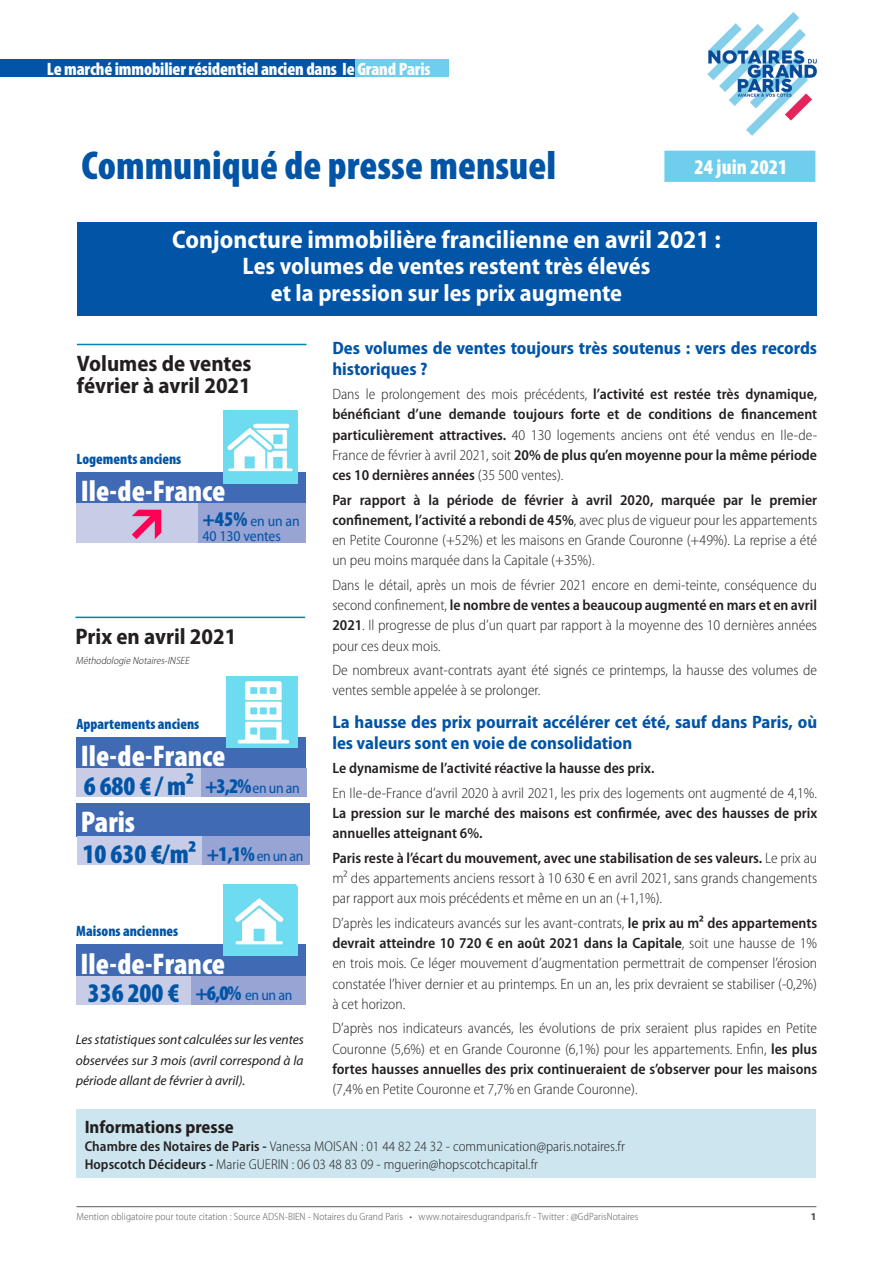
<style>
.page{position:relative;width:893px;height:1263px;background:#fff}
.page>*{position:absolute;margin:0;border:0;box-sizing:border-box;transform-origin:0 0}
.t1{font:900 condensed 40.5px "Myriad Pro";color:#0154a6}
.NOT_CI_Tableau_SCHEM{font:900 condensed 30px "Myriad Pro";color:#fff}
.NOT_CI_Tableau_SCHEM-2{font:900 condensed 27px "Myriad Pro";letter-spacing:-.005em;color:#0154a6}
.NOT_CI_Titre2_intro{font:700 semi-condensed 25.5px "Myriad Pro";color:#fff}
.NOT_CI_Titre2_intro-2{font:700 semi-condensed 24px "Myriad Pro";color:#fff}
.NOT_CI_Titre2{font:700 semi-condensed 22.5px/22.5px "Myriad Pro";color:#231f20}
.t2{font:900 condensed 21px "Myriad Pro";color:#fff}
.NOT_CI_Titre2_bleu{font:700 semi-condensed 18px/20.2px "Myriad Pro";color:#0154a6}
.t3{font:900 condensed 18px "Myriad Pro";letter-spacing:-.01em;color:#fff}
.NOT_CI_Encadre_Titre{font:700 semi-condensed 18px "Myriad Pro";color:#231f20}
.NOT_CI_Titre2_bleu-2{font:300 semi-condensed 15px/20.2px "Myriad Pro";color:#231f20;text-align:justify}
.NOT_CI_Titre2_bleu-3{font:600 semi-condensed 15px/20.2px "Myriad Pro";color:#231f20;text-align:justify}
.NOT_CI_Tableau_SCHEM-3{font:semi-condensed 15px "Myriad Pro";letter-spacing:-.015em;color:#0154a6}
.NOT_CI_Tableau_ID{font:900 condensed 15px "Myriad Pro";color:#0154a6}
.NOT_CI_Encadre_Titre-2{font:300 semi-condensed 14.25px "Myriad Pro";letter-spacing:.005em;color:#231f20}
.NOT_CI_Titre2_bleu-4{font:italic 13.5px/20.2px "Myriad Pro";color:#231f20;text-align:justify}
.t4{font:300 semi-condensed 10.5px "Myriad Pro";letter-spacing:.005em;color:#57585a}
.NOT_CI_Reference_pet{font:italic 300 semi-condensed 10.5px "Myriad Pro";color:#231f20}
.t5{font:900 semi-condensed 10.5px "Myriad Pro";color:#57585a}
.s1{font-weight:300}
.s2{font-weight:600}
.s3{font-weight:900;font-stretch:condensed;font-size:21px}
</style>
<div class="page">
<div style="left:0;top:60px;width:380px;height:17px;background:#0154a6"></div>
<img style="left:664px;top:12px;width:153px;height:139px">
<div style="left:355px;top:60px;width:94px;height:17px;background:#6eceeb"></div>
<hr style="left:77px;top:1206px;width:739px;height:1px;background:#57585a">
<div style="left:534px;top:63px;width:154px;height:18px;background:#fff"></div>
<div style="left:664px;top:151px;width:151px;height:31px;background:#6eceeb;border:2px solid #6eceeb"></div>
<div style="left:77px;top:222px;width:739px;height:94px;background:#0154a6"></div>
<div style="left:77px;top:737px;width:229px;height:31px;background:#406ab4"></div>
<div style="left:77px;top:768px;width:124px;height:29px;background:#c7cde7"></div>
<div style="left:201px;top:768px;width:105px;height:29px;background:#98a4d3"></div>
<img style="left:226px;top:677px;width:72px;height:71px">
<div style="left:77px;top:803px;width:233px;height:33px;background:#406ab4"></div>
<div style="left:77px;top:836px;width:125px;height:29px;background:#c7cde7"></div>
<div style="left:202px;top:836px;width:108px;height:29px;background:#98a4d3"></div>
<hr style="left:75px;top:617px;width:230px;height:1px;background:#0083b6">
<div style="left:77px;top:472px;width:229px;height:31px;background:#406ab4"></div>
<div style="left:77px;top:503px;width:121px;height:40px;background:#c7cde7"></div>
<div style="left:198px;top:503px;width:108px;height:40px;background:#98a4d3"></div>
<img style="left:223px;top:411px;width:75px;height:73px">
<hr style="left:77px;top:344px;width:229px;height:1px;background:#0083b6">
<div style="left:76px;top:945px;width:230px;height:31px;background:#406ab4"></div>
<div style="left:76px;top:976px;width:115px;height:28px;background:#c7cde7"></div>
<div style="left:191px;top:976px;width:115px;height:28px;background:#98a4d3"></div>
<img style="left:223px;top:885px;width:74px;height:70px">
<div style="left:76px;top:1110px;width:740px;height:68px;background:#cce5ef"></div>
<svg style="left:132px;top:510px;width:29px;height:29px"></svg>
<p class="t3" style="left:47px;top:58px;width:385px">Le marché immobilier résidentiel ancien dans Ie Grand Paris</p>
<p class="t1" style="left:81px;top:139px;width:476px">Communiqué de presse mensuel</p>
<p class="t2" style="left:695px;top:153px;width:94px">24 juin 2021</p>
<p class="NOT_CI_Titre2_intro" style="left:172px;top:223px;width:550px">Conjoncture immobilière francilienne en avril 2021 :</p>
<p class="NOT_CI_Titre2_intro-2" style="left:243px;top:251px;width:409px">Les volumes de ventes restent très élevés</p>
<p class="NOT_CI_Titre2_intro-2" style="left:271px;top:278px;width:353px">et la pression sur les prix augmente</p>
<p class="NOT_CI_Titre2_bleu" style="left:332px;top:338px;width:486px">Des volumes de ventes toujours très soutenus : vers des records historiques ?</p>
<p class="NOT_CI_Titre2_bleu-3" style="left:332px;top:384px;width:486px"><span class="s1">Dans le prolongement des mois précédents,</span> l’activité est restée très dynamique, bénéficiant d’une demande toujours forte et de conditions de financement particulièrement attractives. <span class="s1">40 130 logements anciens ont été vendus en Ile-de-France de février à avril 2021, soit</span> 20% de plus qu’en moyenne pour la même période ces 10 dernières années <span class="s1">(35 500 ventes).</span></p>
<p class="NOT_CI_Titre2_bleu-2" style="left:332px;top:489px;width:486px"><span class="s2">Par rapport à la période de février à avril 2020, marquée par le premier confinement, l’activité a rebondi de 45%</span>, avec plus de vigueur pour les appartements en Petite Couronne (+52%) et les maisons en Grande Couronne (+49%). La reprise a été un peu moins marquée dans la Capitale (+35%).</p>
<p class="NOT_CI_Titre2_bleu-2" style="left:332px;top:575px;width:486px">Dans le détail, après un mois de février 2021 encore en demi-teinte, conséquence du second confinement, <span class="s2">le nombre de ventes a beaucoup augmenté en mars et en avril 2021</span>. Il progresse de plus d’un quart par rapport à la moyenne des 10 dernières années pour ces deux mois.</p>
<p class="NOT_CI_Titre2_bleu-2" style="left:332px;top:660px;width:486px">De nombreux avant-contrats ayant été signés ce printemps, la hausse des volumes de ventes semble appelée à se prolonger.</p>
<p class="NOT_CI_Titre2_bleu" style="left:332px;top:712px;width:486px">La hausse des prix pourrait accélérer cet été, sauf dans Paris, où les valeurs sont en voie de consolidation</p>
<p class="NOT_CI_Titre2_bleu-3" style="left:332px;top:758px;width:324px">Le dynamisme de l’activité réactive la hausse des prix.</p>
<p class="NOT_CI_Titre2_bleu-3" style="left:332px;top:782px;width:486px"><span class="s1">En Ile-de-France d’avril 2020 à avril 2021, les prix des logements ont augmenté de 4,1%.<br></span>La pression sur le marché des maisons est confirmée, avec des hausses de prix annuelles atteignant 6%.</p>
<p class="NOT_CI_Titre2_bleu-2" style="left:332px;top:847px;width:486px"><span class="s2">Paris reste à l’écart du mouvement, avec une stabilisation de ses valeurs.</span> Le prix au m² des appartements anciens ressort à 10 630 € en avril 2021, sans grands changements par rapport aux mois précédents et même en un an (+1,1%).</p>
<p class="NOT_CI_Titre2_bleu-2" style="left:332px;top:912px;width:486px">D’après les indicateurs avancés sur les avant-contrats, <span class="s2">le prix au m² des appartements devrait atteindre 10 720 € en août 2021 dans la Capitale</span>, soit une hausse de 1% en trois mois. Ce léger mouvement d’augmentation permettrait de compenser l’érosion constatée l’hiver dernier et au printemps. En un an, les prix devraient se stabiliser (-0,2%) à cet horizon.</p>
<p class="NOT_CI_Titre2_bleu-2" style="left:332px;top:1018px;width:486px">D’après nos indicateurs avancés, les évolutions de prix seraient plus rapides en Petite Couronne (5,6%) et en Grande Couronne (6,1%) pour les appartements. Enfin, <span class="s2">les plus fortes hausses annuelles des prix continueraient de s’observer pour les maisons </span>(7,4% en Petite Couronne et 7,7% en Grande Couronne).</p>
<p class="NOT_CI_Titre2" style="left:77px;top:351px;width:176px">Volumes de ventes février à avril 2021</p>
<p class="NOT_CI_Tableau_ID" style="left:77px;top:449px;width:106px">Logements anciens</p>
<p class="NOT_CI_Tableau_SCHEM" style="left:81px;top:472px;width:146px">Ile-de-France</p>
<p class="NOT_CI_Tableau_SCHEM-3" style="left:203px;top:512px;width:99px"><span class="s3">+45%</span> en un an</p>
<p class="NOT_CI_Tableau_SCHEM-3" style="left:203px;top:527px;width:80px">40 130 ventes</p>
<p class="NOT_CI_Titre2" style="left:75px;top:624px;width:162px">Prix en avril 2021</p>
<p class="NOT_CI_Reference_pet" style="left:75px;top:654px;width:117px">Méthodologie Notaires-INSEE</p>
<p class="NOT_CI_Tableau_ID" style="left:77px;top:714px;width:124px">Appartements anciens</p>
<p class="NOT_CI_Tableau_SCHEM" style="left:81px;top:737px;width:146px">Ile-de-France</p>
<p class="NOT_CI_Tableau_SCHEM-2" style="left:84px;top:768px;width:112px">6 680 € / m²</p>
<p class="NOT_CI_Tableau_SCHEM-3" style="left:205px;top:778px;width:96px"><span class="s3">+3,2%</span> en un an</p>
<p class="NOT_CI_Tableau_SCHEM" style="left:81px;top:803px;width:56px">Paris</p>
<p class="NOT_CI_Tableau_SCHEM-2" style="left:83px;top:837px;width:115px">10 630 €/m²</p>
<p class="NOT_CI_Tableau_SCHEM-3" style="left:207px;top:847px;width:98px"><span class="s3">+1,1%</span> en un an</p>
<p class="NOT_CI_Tableau_ID" style="left:76px;top:921px;width:104px">Maisons anciennes</p>
<p class="NOT_CI_Tableau_SCHEM" style="left:81px;top:944px;width:146px">Ile-de-France</p>
<p class="NOT_CI_Tableau_SCHEM-2" style="left:88px;top:976px;width:93px">336 200 €</p>
<p class="NOT_CI_Tableau_SCHEM-3" style="left:195px;top:986px;width:99px"><span class="s3">+6,0%</span> en un an</p>
<p class="NOT_CI_Titre2_bleu-4" style="left:76px;top:1029px;width:230px">Les statistiques sont calculées sur les ventes observées sur 3 mois (avril correspond à la période allant de février à avril).</p>
<p class="NOT_CI_Encadre_Titre" style="left:85px;top:1116px;width:151px">Informations presse</p>
<p class="NOT_CI_Encadre_Titre-2" style="left:85px;top:1138px;width:542px"><span class="s2">Chambre des Notaires de Paris -</span> Vanessa MOISAN : 01 44 82 24 32 - communication@paris.notaires.fr</p>
<p class="NOT_CI_Encadre_Titre-2" style="left:85px;top:1156px;width:455px"><span class="s2">Hopscotch Décideurs -</span> Marie GUERIN : 06 03 48 83 09 - mguerin@hopscotchcapital.fr</p>
<p class="t4" style="left:77px;top:1210px;width:563px">Mention obligatoire pour toute citation : Source ADSN-BIEN - Notaires du Grand Paris • www.notairesdugrandparis.fr - Twitter : @GdParisNotaires</p>
<p class="t5" style="left:811px;top:1209px;width:7px">1</p>
</div>
